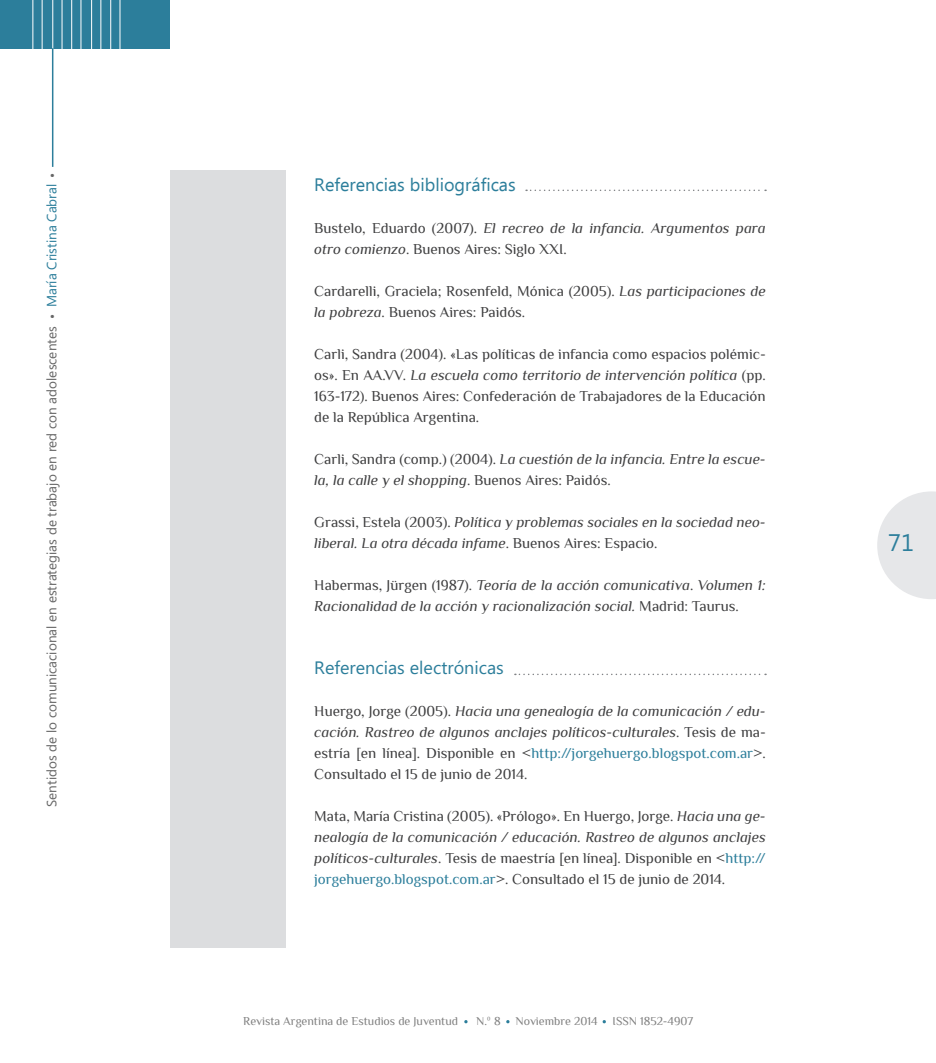
<style>
.page{position:relative;width:936px;height:1063px;background:#fff}
.page>*{position:absolute;margin:0;border:0;box-sizing:border-box;transform-origin:0 0}
.t1{font:24px "Ebrima";color:#2c7e9b}
.bibliografia{font:18px "Ebrima 2";color:#2c7e9b}
.bibliografia-2{font:18px "Ebrima";color:#2c7e9b}
.tx_biblio{font:italic 15px/21px "Philosopher";color:#3e3e3f}
.tx_biblio-2{font:15px/21px "Philosopher";color:#3e3e3f;text-align:justify}
.t2{font:13.5px "Ebrima";color:#666}
.t3{font:13.5px "Ebrima";color:#2c7e9b}
.t4{font:13.5px "Philosopher 3";color:#666}
.t5{font:12px "Philosopher";color:#808080}
.s1{font-style:normal}
.s2{font-style:italic}
.s3{font-style:normal;color:#2c7e9b}
.s4{color:#2c7e9b}
</style>
<div class="page">
<div style="left:0;top:0;width:170px;height:48px;background:#2c7e9b"></div>
<hr style="left:33px;top:0;width:1px;height:63px;background:#fff">
<hr style="left:110px;top:0;width:1px;height:50px;background:#fff">
<hr style="left:71px;top:0;width:1px;height:63px;background:#fff">
<hr style="left:52px;top:0;width:1px;height:63px;background:#fff">
<hr style="left:91px;top:0;width:1px;height:63px;background:#fff">
<hr style="left:42px;top:0;width:1px;height:63px;background:#fff">
<hr style="left:52px;top:48px;width:1px;height:119px;background:#2c7e9b">
<hr style="left:120px;top:0;width:1px;height:50px;background:#fff">
<hr style="left:81px;top:0;width:1px;height:63px;background:#fff">
<hr style="left:62px;top:0;width:1px;height:63px;background:#fff">
<hr style="left:101px;top:0;width:1px;height:63px;background:#fff">
<svg style="left:877px;top:491px;width:58px;height:108px"></svg>
<div style="left:170px;top:170px;width:115px;height:777px;background:#dcdddf"></div>
<svg style="left:515px;top:674px;width:251px;height:1px"></svg>
<svg style="left:526px;top:190px;width:240px;height:1px"></svg>
<p class="t4" style="left:50px;top:168px;width:6px">•</p>
<p class="t3" style="left:42px;top:307px;width:125px;rotate:-90deg">María Cristina Cabral</p>
<p class="t2" style="left:42px;top:807px;width:482px;rotate:-90deg">Sentidos de lo comunicacional en estrategias de trabajo en red con adolescentes</p>
<p class="t4" style="left:50px;top:309px;width:6px">•</p>
<p class="bibliografia" style="left:314px;top:172px;width:203px">Referencias bibliográficas</p>
<p class="tx_biblio" style="left:314px;top:218px;width:453px"><span class="s1">Bustelo, Eduardo (2007).</span> El recreo de la infancia. Argumentos para otro comienzo<span class="s1">. Buenos Aires: Siglo XXI.</span></p>
<p class="tx_biblio-2" style="left:314px;top:281px;width:453px">Cardarelli, Graciela; Rosenfeld, Mónica (2005). <span class="s2">Las participaciones de la pobreza</span>. Buenos Aires: Paidós.</p>
<p class="tx_biblio-2" style="left:314px;top:344px;width:453px">Carli, Sandra (2004). «Las políticas de infancia como espacios polémic&shy;os». En AA.VV. <span class="s2">La escuela como territorio de intervención política</span> (pp.<br>163-172). Buenos Aires: Confederación de Trabajadores de la Educación de la República Argentina.</p>
<p class="tx_biblio" style="left:314px;top:449px;width:453px"><span class="s1">Carli, Sandra (comp.) (2004).</span> La cuestión de la infancia. Entre la escue&shy;la, la calle y el shopping<span class="s1">. Buenos Aires: Paidós.</span></p>
<p class="tx_biblio" style="left:314px;top:512px;width:453px"><span class="s1">Grassi, Estela (2003).</span> Política y problemas sociales en la sociedad neo&shy;liberal. La otra década infame<span class="s1">. Buenos Aires: Espacio.</span></p>
<p class="tx_biblio" style="left:314px;top:575px;width:453px"><span class="s1">Habermas, Jürgen (1987).</span> Teoría de la acción comunicativa<span class="s1">.</span> Volumen 1:<br>Racionalidad de la acción y racionalización social. <span class="s1">Madrid: Taurus.</span></p>
<p class="bibliografia-2" style="left:314px;top:655px;width:191px">Referencias electrónicas</p>
<p class="tx_biblio" style="left:314px;top:701px;width:453px;text-align:justify"><span class="s1">Huergo, Jorge (2005).</span> Hacia una genealogía de la comunicación / edu&shy;cación. Rastreo de algunos anclajes políticos-culturales<span class="s1">. Tesis de ma&shy;estría [en línea]. Disponible en &lt;</span><span class="s3">http://jorgehuergo.blogspot.com.ar</span><span class="s1">&gt;.<br>Consultado el 15 de junio de 2014.</span></p>
<p class="tx_biblio-2" style="left:314px;top:806px;width:453px">Mata, María Cristina (2005). «Prólogo». En Huergo, Jorge. <span class="s2">Hacia una ge&shy;nealogía de la comunicación / educación. Rastreo de algunos anclajes políticos-culturales</span>. Tesis de maestría [en línea]. Disponible en &lt;<span class="s4">http:// jorgehuergo.blogspot.com.ar</span>&gt;. Consultado el 15 de junio de 2014.</p>
<p class="t5" style="left:243px;top:1015px;width:216px">Revista Argentina de Estudios de Juventud</p>
<p class="t5" style="left:476px;top:1015px;width:26px">N.º 8</p>
<p class="t5" style="left:515px;top:1015px;width:83px">Noviembre 2014</p>
<p class="t5" style="left:612px;top:1015px;width:82px">ISSN 1852-4907</p>
<p class="t1" style="left:888px;top:525px;width:27px">71</p>
</div>
